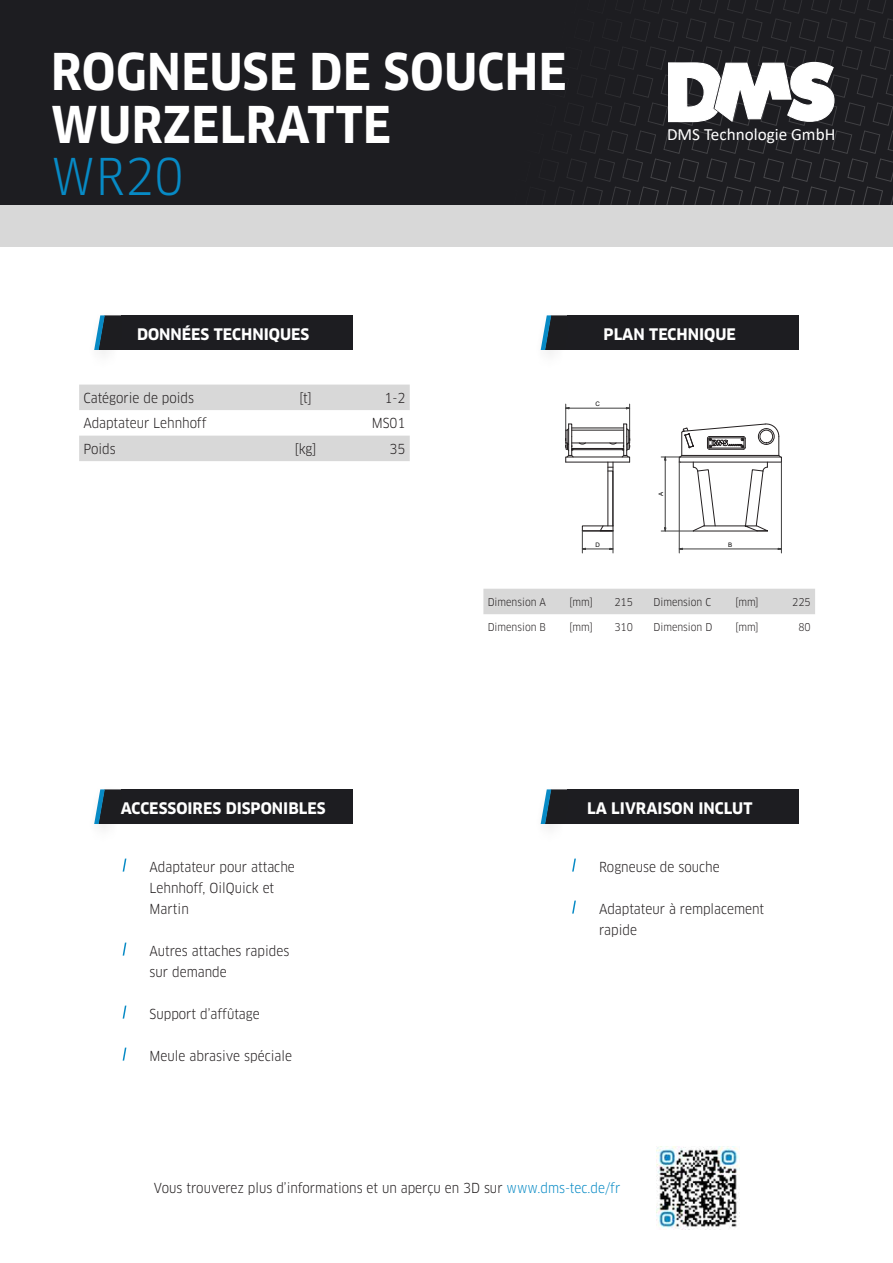
<style>
.page{position:relative;width:893px;height:1263px;background:#fff}
.page>*{position:absolute;margin:0;border:0;box-sizing:border-box;transform-origin:0 0}
.t1{font:700 condensed 49.5px/52.5px "Clan OT";letter-spacing:.01em;color:#fff}
.t2{font:condensed 49.5px "Clan OT";color:#078ac5}
.t3{font:700 condensed 18px "Clan OT";color:#fff}
.t4{font:17.1px "Calibri";color:#fff}
.t5{font:condensed 13.5px/21px "Clan OT";color:#231f20}
.t6{font:condensed 10.5px "Clan OT";color:#231f20}
.t7{font:6.15px "Arial";color:#000}
.s1{color:#078ac5}
</style>
<div class="page">
<div style="left:0;top:205px;width:893px;height:41px;background:#d8d8d8"></div>
<div style="left:568px;top:315px;width:231px;height:35px;background:#1d1d21"></div>
<svg style="left:540px;top:315px;width:28px;height:39px"></svg>
<div style="left:121px;top:315px;width:231px;height:35px;background:#1d1d21"></div>
<svg style="left:94px;top:315px;width:27px;height:39px"></svg>
<div style="left:568px;top:789px;width:231px;height:35px;background:#1d1d21"></div>
<svg style="left:540px;top:789px;width:28px;height:39px"></svg>
<div style="left:121px;top:789px;width:231px;height:35px;background:#1d1d21"></div>
<svg style="left:94px;top:789px;width:27px;height:39px"></svg>
<img style="left:656px;top:1146px;width:83px;height:83px">
<div style="left:0;top:0;width:893px;height:205px;background:#1d1d21"></div>
<div style="left:483px;top:589px;width:332px;height:25px;background:#d8d8d8"></div>
<svg style="left:555px;top:0;width:338px;height:205px"></svg>
<svg style="left:661px;top:424px;width:121px;height:108px"></svg>
<hr style="left:661px;top:531px;width:32px;height:1px;background:#3f3f3f">
<hr style="left:682px;top:549px;width:96px;height:1px;background:#3f3f3f">
<hr style="left:679px;top:462px;width:1px;height:91px;background:#3f3f3f">
<hr style="left:781px;top:462px;width:1px;height:91px;background:#3f3f3f">
<svg style="left:565px;top:404px;width:65px;height:149px"></svg>
<svg style="left:572px;top:858px;width:4px;height:14px"></svg>
<svg style="left:572px;top:900px;width:4px;height:14px"></svg>
<svg style="left:122px;top:858px;width:5px;height:14px"></svg>
<svg style="left:122px;top:942px;width:5px;height:14px"></svg>
<svg style="left:122px;top:1005px;width:5px;height:14px"></svg>
<svg style="left:122px;top:1047px;width:5px;height:14px"></svg>
<svg style="left:79px;top:385px;width:331px;height:76px"></svg>
<svg style="left:667px;top:61px;width:168px;height:62px"></svg>
<h1 class="t1" style="left:51px;top:46px;width:517px">ROGNEUSE DE SOUCHE<br>WURZELRATTE</h1>
<h1 class="t2" style="left:51px;top:147px;width:134px">WR20</h1>
<p class="t4" style="left:667px;top:123px;width:170px">DMS Technologie GmbH</p>
<h2 class="t3" style="left:137px;top:323px;width:174px">Données techniques</h2>
<h2 class="t3" style="left:603px;top:323px;width:134px">Plan technique</h2>
<p class="t5" style="left:83px;top:387px;width:112px">Catégorie de poids</p>
<p class="t5" style="left:299px;top:387px;width:14px">[t]</p>
<p class="t5" style="left:384px;top:387px;width:22px">1-2</p>
<p class="t5" style="left:83px;top:413px;width:125px">Adaptateur Lehnhoff</p>
<p class="t5" style="left:372px;top:413px;width:35px">MS01</p>
<p class="t5" style="left:83px;top:438px;width:34px">Poids</p>
<p class="t5" style="left:295px;top:438px;width:23px">[kg]</p>
<p class="t5" style="left:390px;top:438px;width:17px">35</p>
<p class="t7" style="left:595px;top:400px;width:6px">C</p>
<p class="t7" style="left:595px;top:540px;width:6px">D</p>
<p class="t7" style="left:657px;top:496px;width:6px;rotate:-90deg">A</p>
<p class="t7" style="left:728px;top:540px;width:6px">B</p>
<p class="t6" style="left:488px;top:595px;width:60px">Dimension A</p>
<p class="t6" style="left:570px;top:595px;width:25px">[mm]</p>
<p class="t6" style="left:614px;top:595px;width:20px">215</p>
<p class="t6" style="left:653px;top:595px;width:59px">Dimension C</p>
<p class="t6" style="left:735px;top:595px;width:25px">[mm]</p>
<p class="t6" style="left:792px;top:595px;width:20px">225</p>
<p class="t6" style="left:488px;top:621px;width:60px">Dimension B</p>
<p class="t6" style="left:570px;top:621px;width:25px">[mm]</p>
<p class="t6" style="left:614px;top:621px;width:20px">310</p>
<p class="t6" style="left:653px;top:621px;width:60px">Dimension D</p>
<p class="t6" style="left:735px;top:621px;width:25px">[mm]</p>
<p class="t6" style="left:798px;top:621px;width:14px">80</p>
<h2 class="t3" style="left:121px;top:797px;width:206px">Accessoires disponibles</h2>
<h2 class="t3" style="left:587px;top:797px;width:167px">La livraison inclut</h2>
<p class="t5" style="left:150px;top:856px;width:147px">Adaptateur pour attache<br>Lehnhoff, OilQuick et<br>Martin</p>
<p class="t5" style="left:150px;top:940px;width:141px">Autres attaches rapides sur demande</p>
<p class="t5" style="left:150px;top:1003px;width:112px">Support d’affûtage</p>
<p class="t5" style="left:150px;top:1045px;width:144px">Meule abrasive spéciale</p>
<p class="t5" style="left:599px;top:856px;width:122px">Rogneuse de souche</p>
<p class="t5" style="left:599px;top:898px;width:167px">Adaptateur à remplacement rapide</p>
<p class="t5" style="left:154px;top:1177px;width:468px">Vous trouverez plus d’informations et un aperçu en 3D sur <span class="s1">www.dms-tec.de/fr</span></p>
</div>
